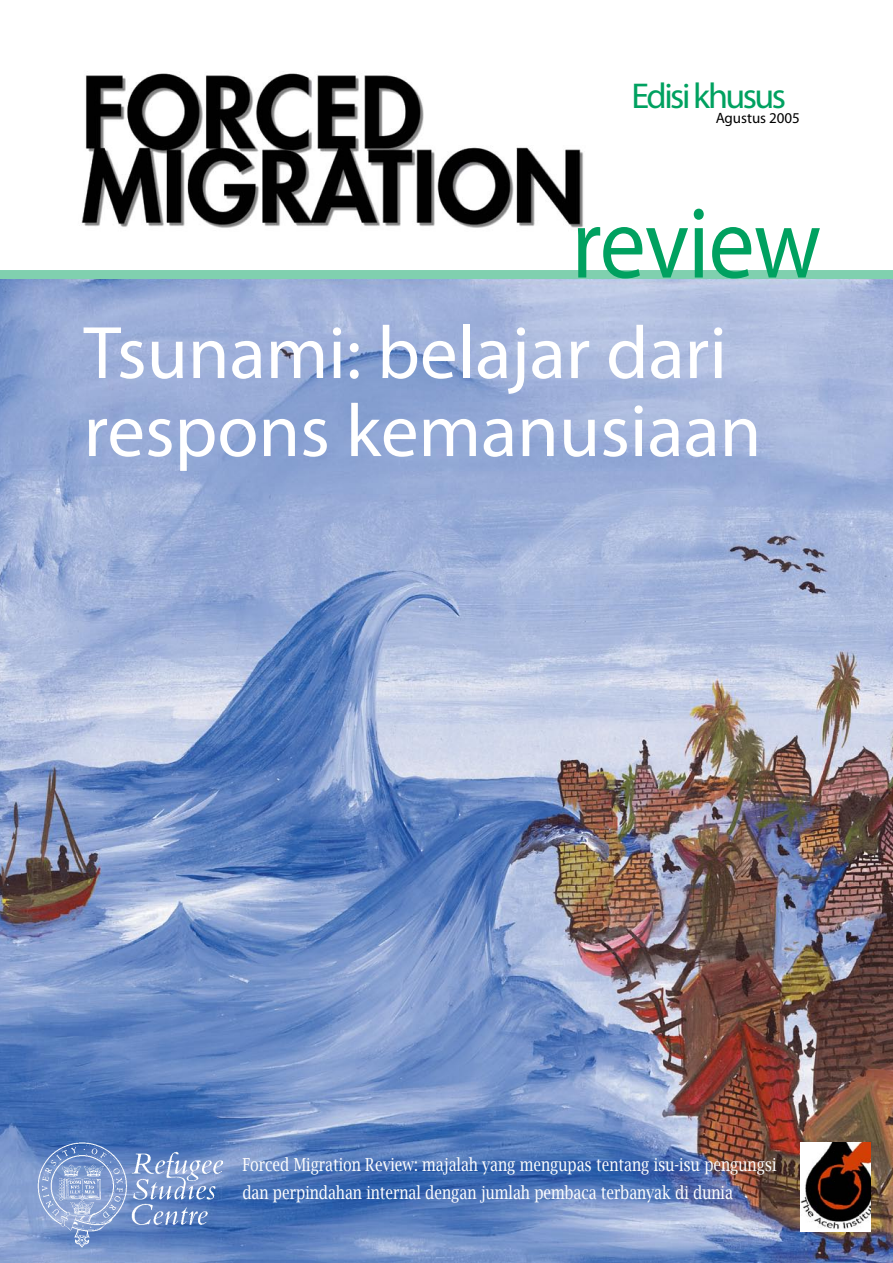
<style>
.page{position:relative;width:893px;height:1263px;background:#fff}
.page>*{position:absolute;margin:0;border:0;box-sizing:border-box;transform-origin:0 0}
.t1{font:102px "Myriad Pro";letter-spacing:-.01em;color:#00a160;scale:.9 1}
.t2{font:75px/78px "Myriad Pro";color:#fff}
.t3{font:36px "Myriad Pro";letter-spacing:-.07em;color:#00a160}
.t4{font:18px/28.5px "Lucida Bright";color:#fff;scale:.8 1}
.t5{font:15px "Myriad Pro";letter-spacing:-.005em;color:#000}
</style>
<div class="page">
<img style="left:0;top:279px;width:893px;height:984px">
<img style="left:81px;top:73px;width:503px;height:155px">
<img style="left:37px;top:1141px;width:185px;height:107px">
<div style="left:0;top:270px;width:893px;height:9px;background:#80d0af"></div>
<img style="left:800px;top:1143px;width:70px;height:88px">
<h3 class="t3" style="left:632px;top:76px;width:156px">Edisi khusus</h3>
<p class="t5" style="left:716px;top:110px;width:86px">Agustus 2005</p>
<h1 class="t1" style="left:572px;top:188px;width:279px">review</h1>
<h2 class="t2" style="left:84px;top:315px;width:679px">Tsunami: belajar dari respons kemanusiaan</h2>
<p class="t4" style="left:242px;top:1150px;width:669px">Forced Migration Review: majalah yang mengupas tentang isu-isu pengungsi dan perpindahan internal dengan jumlah pembaca terbanyak di dunia</p>
</div>
